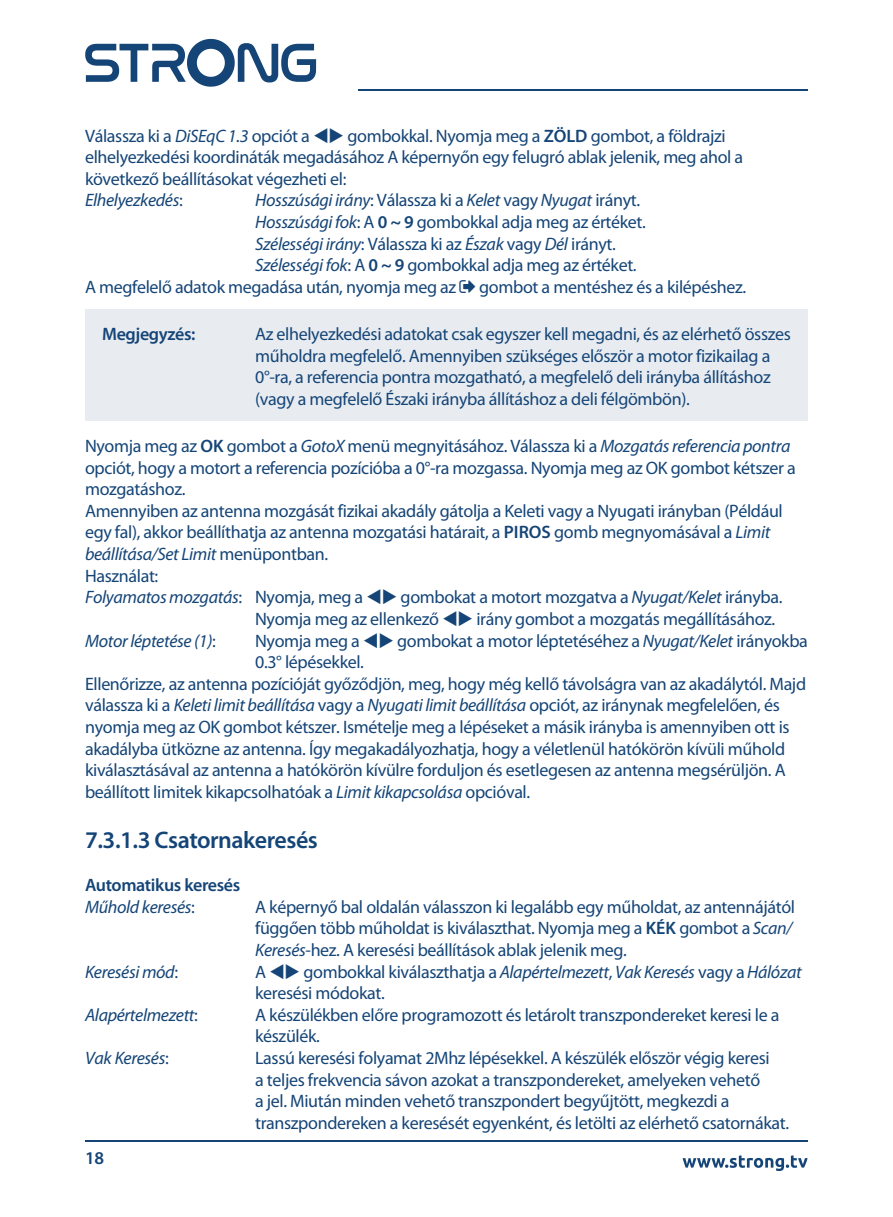
<style>
.page{position:relative;width:893px;height:1217px;background:#fff}
.page>*{position:absolute;margin:0;border:0;box-sizing:border-box;transform-origin:0 0}
.t1{font:600 24px "Myriad Pro";letter-spacing:-.02em;color:#154577}
.t2{font:18px/21.6px "Myriad Pro";letter-spacing:-.02em;color:#154577}
.t3{font:italic 18px "Myriad Pro";letter-spacing:-.02em;color:#154577}
.t4{font:600 18px/21.6px "Myriad Pro";letter-spacing:-.02em;color:#154577}
.s1{font-style:italic}
.s2{font-weight:600}
.s3{font-style:normal}
.s4{font-weight:400;font-style:italic}
.s5{font-weight:400}
</style>
<div class="page">
<hr style="left:358px;top:90px;width:450px;height:1px;background:#154577">
<svg style="left:85px;top:39px;width:231px;height:48px"></svg>
<hr style="left:85px;top:1140px;width:723px;height:1px;background:#154577">
<svg style="left:683px;top:1155px;width:125px;height:15px"></svg>
<div style="left:85px;top:309px;width:723px;height:150px;background:#e8ecf1"></div>
<div style="left:85px;top:422px;width:723px;height:105px;background:#fff"></div>
<p class="t2" style="left:85px;top:125px;width:660px">Válassza ki a <span class="s1">DiSEqC 1.3</span> opciót a ▼◆ gombokkal. Nyomja meg a <span class="s2">ZÖLD</span> gombot, a földrajzi elhelyezkedési koordináták megadásához A képernyőn egy felugró ablak jelenik, meg ahol a következő beállításokat végezheti el:<br><span class="s1">Elhelyezkedés</span>:</p>
<p class="t3" style="left:255px;top:191px;width:386px">Hosszúsági irány<span class="s3">: Válassza ki a</span> Kelet <span class="s3">vagy</span> Nyugat <span class="s3">irányt.</span></p>
<p class="t2" style="left:255px;top:211px;width:392px"><span class="s1">Hosszúsági fok</span>: A <span class="s2">0 ~ 9</span> gombokkal adja meg az értéket.</p>
<p class="t2" style="left:255px;top:233px;width:362px"><span class="s1">Szélességi irány</span>: Válassza ki az <span class="s1">Észak</span> vagy <span class="s1">Dél</span> irányt.</p>
<p class="t2" style="left:255px;top:255px;width:383px"><span class="s1">Szélességi fok</span>: A <span class="s2">0 ~ 9</span> gombokkal adja meg az értéket.</p>
<p class="t2" style="left:85px;top:276px;width:373px">A megfelelő adatok megadása után, nyomja meg az</p>
<p class="t2" style="left:479px;top:276px;width:268px">gombot a mentéshez és a kilépéshez.</p>
<p class="t4" style="left:102px;top:322px;width:95px">Megjegyzés:</p>
<p class="t2" style="left:255px;top:323px;width:537px">Az elhelyezkedési adatokat csak egyszer kell megadni, és az elérhető összes műholdra megfelelő. Amennyiben szükséges először a motor fizikailag a 0°-ra, a referencia pontra mozgatható, a megfelelő deli irányba állításhoz (vagy a megfelelő Északi irányba állításhoz a deli félgömbön).</p>
<p class="t2" style="left:85px;top:435px;width:707px">Nyomja meg az <span class="s2">OK</span> gombot a <span class="s1">GotoX</span> menü megnyitásához. Válassza ki a <span class="s1">Mozgatás referencia pontra</span></p>
<p class="t2" style="left:85px;top:457px;width:712px">opciót, hogy a motort a referencia pozícióba a 0°-ra mozgassa. Nyomja meg az OK gombot kétszer a</p>
<p class="t2" style="left:85px;top:478px;width:102px">mozgatáshoz.</p>
<p class="t2" style="left:85px;top:500px;width:699px">Amennyiben az antenna mozgását fizikai akadály gátolja a Keleti vagy a Nyugati irányban (Például</p>
<p class="t2" style="left:85px;top:522px;width:687px">egy fal), akkor beállíthatja az antenna mozgatási határait, a <span class="s2">PIROS</span> gomb megnyomásával a <span class="s1">Limit</span></p>
<p class="t3" style="left:85px;top:544px;width:245px">beállítása/Set Limit <span class="s3">menüpontban.</span></p>
<p class="t2" style="left:85px;top:565px;width:75px">Használat:</p>
<p class="t2" style="left:85px;top:586px;width:699px"><span class="s1">Folyamatos mozgatás</span>: Nyomja, meg a ▼◆ gombokat a motort mozgatva a <span class="s1">Nyugat/Kelet</span> irányba.</p>
<p class="t2" style="left:255px;top:608px;width:522px">Nyomja meg az ellenkező ▼◆ irány gombot a mozgatás megállításához.</p>
<p class="t3" style="left:85px;top:630px;width:132px">Motor léptetése (1)<span class="s3">:</span></p>
<p class="t2" style="left:255px;top:630px;width:554px">Nyomja meg a ▼◆ gombokat a motor léptetéséhez a <span class="s1">Nyugat/Kelet</span> irányokba</p>
<p class="t2" style="left:255px;top:651px;width:110px">0.3° lépésekkel.</p>
<p class="t2" style="left:85px;top:673px;width:723px">Ellenőrizze, az antenna pozícióját győződjön, meg, hogy még kellő távolságra van az akadálytól. Majd</p>
<p class="t2" style="left:85px;top:694px;width:696px">válassza ki a <span class="s1">Keleti limit beállítása</span> vagy a <span class="s1">Nyugati limit beállítása</span> opciót, az iránynak megfelelően, és</p>
<p class="t2" style="left:85px;top:716px;width:706px">nyomja meg az OK gombot kétszer. Ismételje meg a lépéseket a másik irányba is amennyiben ott is</p>
<p class="t2" style="left:85px;top:738px;width:702px">akadályba ütközne az antenna. Így megakadályozhatja, hogy a véletlenül hatókörön kívüli műhold</p>
<p class="t2" style="left:85px;top:759px;width:702px">kiválasztásával az antenna a hatókörön kívülre forduljon és esetlegesen az antenna megsérüljön. A</p>
<p class="t2" style="left:85px;top:781px;width:447px">beállított limitek kikapcsolhatóak a <span class="s1">Limit kikapcsolása</span> opcióval.</p>
<h1 class="t1" style="left:85px;top:824px;width:234px">7.3.1.3 Csatornakeresés</h1>
<p class="t4" style="left:85px;top:873px;width:157px">Automatikus keresés<br><span class="s4">Műhold keresés</span><span class="s5">:</span></p>
<p class="t2" style="left:255px;top:896px;width:541px">A képernyő bal oldalán válasszon ki legalább egy műholdat, az antennájától függően több műholdat is kiválaszthat. Nyomja meg a <span class="s2">KÉK</span> gombot a <span class="s1">Scan/<br>Keresés</span>-hez. A keresési beállítások ablak jelenik meg.</p>
<p class="t3" style="left:85px;top:961px;width:95px">Keresési mód<span class="s3">:</span></p>
<p class="t2" style="left:255px;top:960px;width:548px">A ▼◆ gombokkal kiválaszthatja a <span class="s1">Alapértelmezett</span>, <span class="s1">Vak Keresés</span> vagy a <span class="s1">Hálózat </span>keresési módokat.</p>
<p class="t3" style="left:85px;top:1004px;width:114px">Alapértelmezett<span class="s3">:</span></p>
<p class="t2" style="left:255px;top:1004px;width:526px">A készülékben előre programozott és letárolt transzpondereket keresi le a készülék.</p>
<p class="t3" style="left:85px;top:1048px;width:85px">Vak Keresés<span class="s3">:</span></p>
<p class="t2" style="left:255px;top:1047px;width:535px">Lassú keresési folyamat 2Mhz lépésekkel. A készülék először végig keresi<br>a teljes frekvencia sávon azokat a transzpondereket, amelyeken vehető<br>a jel. Miután minden vehető transzpondert begyűjtött, megkezdi a transzpondereken a keresését egyenként, és letölti az elérhető csatornákat.</p>
<p class="t4" style="left:85px;top:1146px;width:20px">18</p>
</div>
